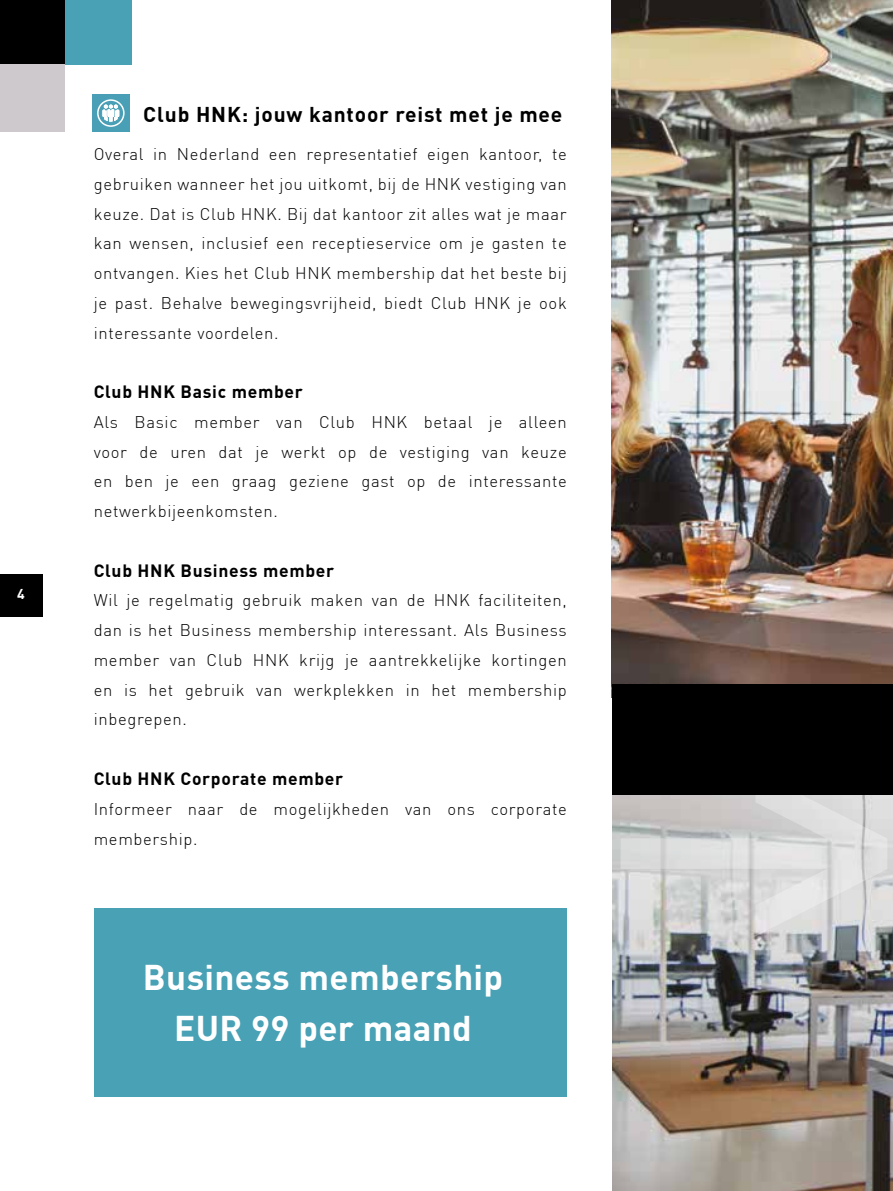
<style>
.page{position:relative;width:893px;height:1191px;background:#fff}
.page>*{position:absolute;margin:0;border:0;box-sizing:border-box;transform-origin:0 0}
.t1{font:700 35px/50.8px "DIN Pro";letter-spacing:.01em;color:#fff;text-align:center}
.t2{font:700 21px "DIN Pro";letter-spacing:.04em;color:#000}
.t3{font:700 17.5px "DIN Pro";letter-spacing:.04em;color:#000}
.t4{font:300 16.62px/29.8px "DIN Pro";letter-spacing:.04em;color:#000;text-align:justify}
.t5{font:700 14px "DIN Pro";color:#fff}
</style>
<div class="page">
<img style="left:612px;top:0;width:281px;height:697px">
<img style="left:613px;top:795px;width:280px;height:396px">
<svg style="left:621px;top:795px;width:266px;height:141px;background:#d4d4d4"></svg>
<div style="left:0;top:574px;width:42px;height:42px;background:#000"></div>
<div style="left:613px;top:684px;width:280px;height:111px;background:#000"></div>
<div style="left:92px;top:94px;width:38px;height:37px;background:#49a0b6"></div>
<div style="left:97px;top:99px;width:28px;height:28px;border:2px solid #fff;border-radius:50%"></div>
<svg style="left:101px;top:103px;width:19px;height:20px"></svg>
<div style="left:65px;top:0;width:67px;height:65px;background:#48a1b5"></div>
<div style="left:0;top:0;width:65px;height:65px;background:#000"></div>
<div style="left:0;top:65px;width:65px;height:67px;background:#cec9cc"></div>
<div style="left:94px;top:908px;width:473px;height:188px;background:#48a1b5"></div>
<p class="t5" style="left:17px;top:585px;width:9px">4</p>
<p class="t2" style="left:143px;top:100px;width:421px">Club HNK: jouw kantoor reist met je mee</p>
<p class="t4" style="left:94px;top:139px;width:475px">Overal in Nederland een representatief eigen kantoor, te gebruiken wanneer het jou uitkomt, bij de HNK vestiging van keuze. Dat is Club HNK. Bij dat kantoor zit alles wat je maar kan wensen, inclusief een receptieservice om je gasten te ontvangen. Kies het Club HNK membership dat het beste bij je past. Behalve bewegingsvrijheid, biedt Club HNK je ook interessante voordelen.</p>
<p class="t3" style="left:94px;top:380px;width:211px">Club HNK Basic member</p>
<p class="t4" style="left:94px;top:407px;width:475px">Als Basic member van Club HNK betaal je alleen voor de uren dat je werkt op de vestiging van keuze en ben je een graag geziene gast op de interessante netwerkbijeenkomsten.</p>
<p class="t3" style="left:94px;top:559px;width:242px">Club HNK Business member</p>
<p class="t4" style="left:94px;top:585px;width:475px">Wil je regelmatig gebruik maken van de HNK faciliteiten, dan is het Business membership interessant. Als Business member van Club HNK krijg je aantrekkelijke kortingen en is het gebruik van werkplekken in het membership inbegrepen.</p>
<p class="t3" style="left:94px;top:767px;width:251px">Club HNK Corporate member</p>
<p class="t4" style="left:94px;top:793px;width:475px">Informeer naar de mogelijkheden van ons corporate membership.</p>
<h1 class="t1" style="left:143px;top:951px;width:362px">Business membership<br>EUR 99 per maand</h1>
</div>
